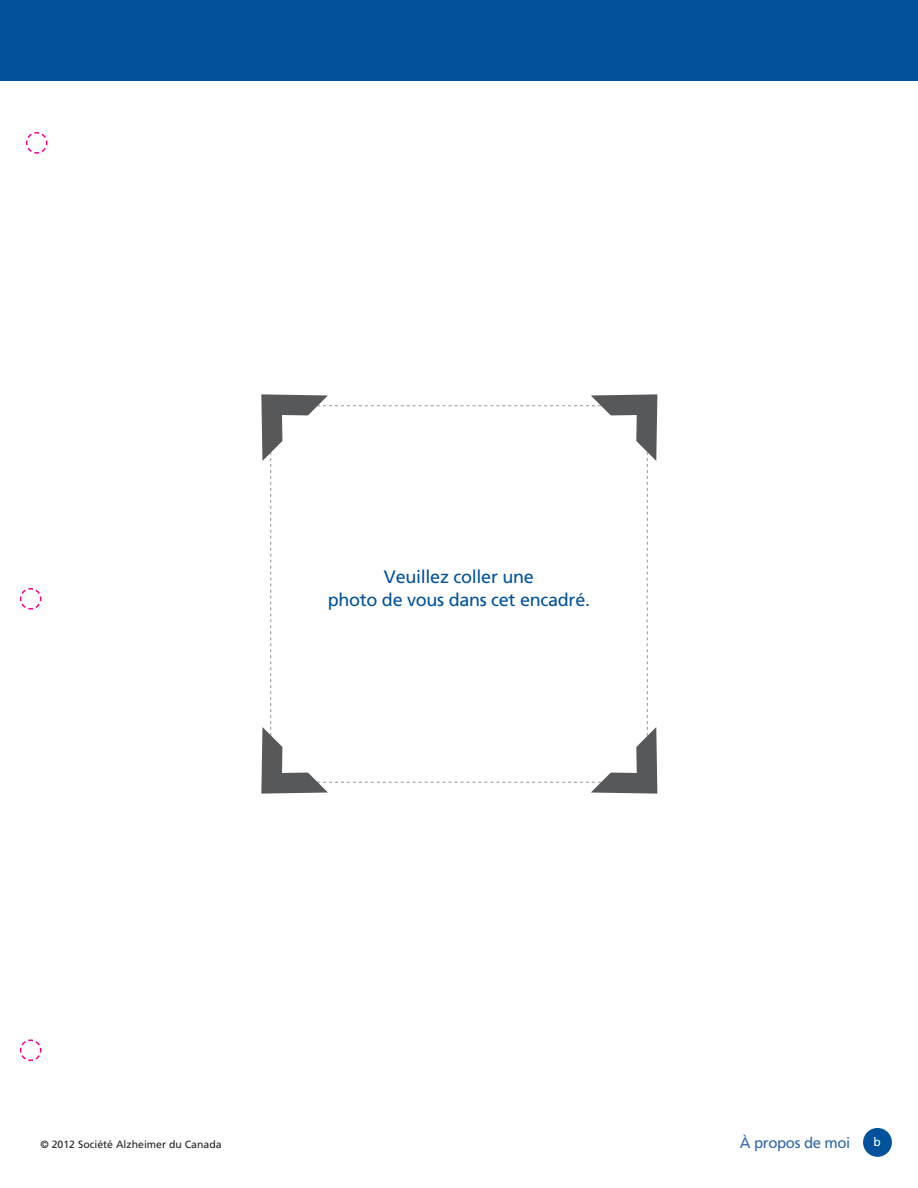
<style>
.page{position:relative;width:918px;height:1188px;background:#fff}
.page>*{position:absolute;margin:0;border:0;box-sizing:border-box;transform-origin:0 0}
.t1{font:18px/22.5px "Frutiger";letter-spacing:-.015em;color:#01529a;text-align:center}
.t2{font:15px "Frutiger";letter-spacing:-.025em;color:#2e68aa}
.t3{font:12px "Frutiger";color:#fff}
.t4{font:10.5px "Frutiger";color:#231f20}
</style>
<div class="page">
<div style="left:863px;top:1128px;width:29px;height:29px;background:#01529a;border-radius:50%"></div>
<div style="left:0;top:0;width:918px;height:81px;background:#01529a"></div>
<svg style="left:25px;top:132px;width:23px;height:22px"></svg>
<svg style="left:19px;top:588px;width:23px;height:22px"></svg>
<svg style="left:19px;top:1039px;width:23px;height:23px"></svg>
<svg style="left:261px;top:394px;width:396px;height:400px"></svg>
<p class="t1" style="left:328px;top:565px;width:264px">Veuillez coller une<br>photo de vous dans cet encadré.</p>
<p class="t4" style="left:40px;top:1138px;width:183px">© 2012 Société Alzheimer du Canada</p>
<p class="t2" style="left:740px;top:1134px;width:112px">À propos de moi</p>
<p class="t3" style="left:873px;top:1134px;width:9px">b</p>
</div>
